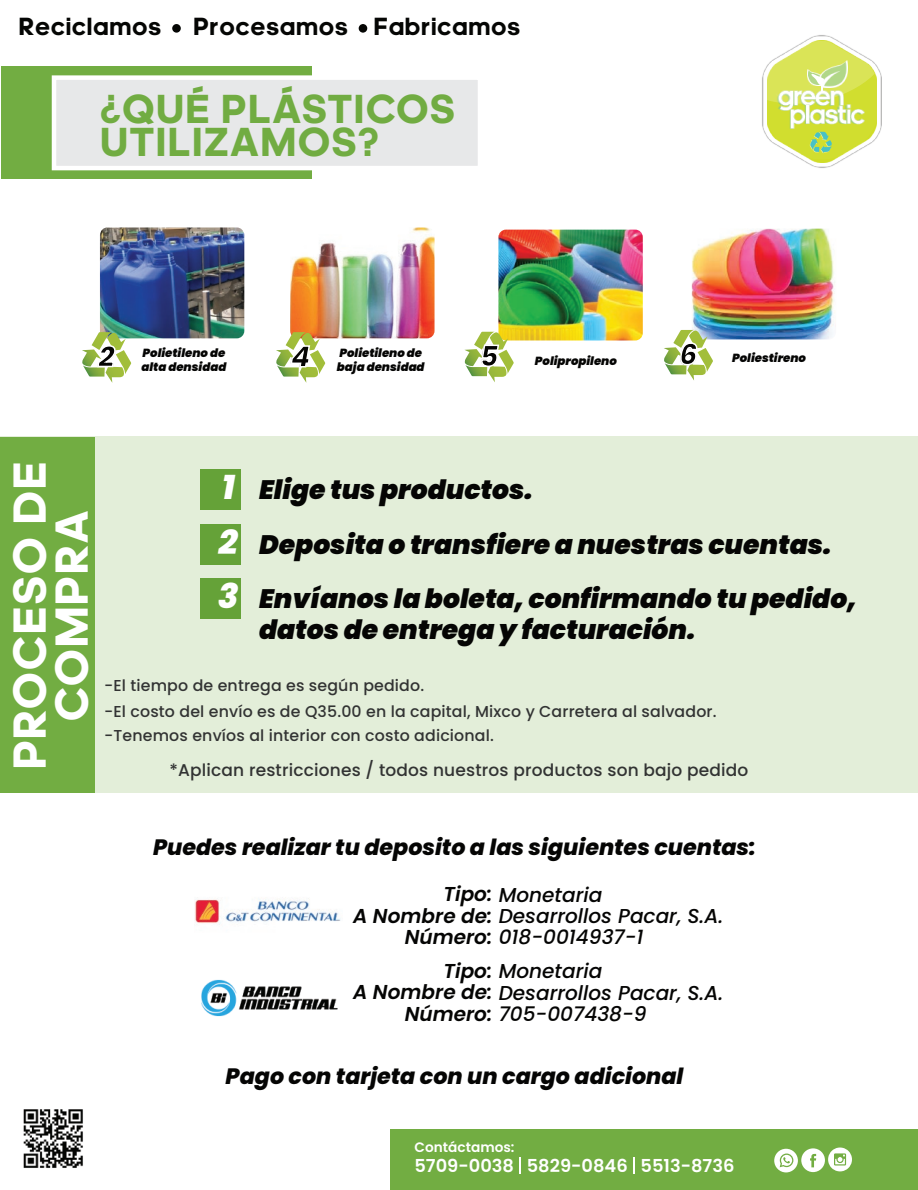
<style>
.page{position:relative;width:918px;height:1190px;background:#fff}
.page>*{position:absolute;margin:0;border:0;box-sizing:border-box;transform-origin:0 0}
.t1{font:700 46.95px/42px "adineue PRO";letter-spacing:.05em;color:#fff;text-align:center}
.t2{font:700 41.1px/32.8px "adineue PRO";letter-spacing:.05em;color:#71ac42}
.t3{font:italic 800 34.2px/54.3px "Poppins";color:#fff;text-align:justify}
.t4{font:italic 800 28.8px "Poppins";color:#050504}
.t5{font:700 27px "adi Neue";letter-spacing:-.025em;color:#9bcd66}
.t6{font:italic 900 26.7px/54.3px "Poppins";color:#050504}
.t7{font:700 25.2px "adineue PRO";letter-spacing:.05em;color:#050604}
.t8{font:italic 800 22.2px "Poppins";color:#050504}
.t9{font:italic 500 20.1px "Poppins";color:#050504}
.t10{font:600 17.85px "Poppins";color:#fff}
.t11{font:500 16.95px "Poppins";letter-spacing:.01em;color:#323333}
.t12{font:500 15.75px "Poppins";letter-spacing:.01em;color:#323333}
.t13{font:600 13.65px "Poppins";color:#fff}
.t14{font:italic 900 11.7px/13.8px "Poppins";color:#050504}
.s1{font-weight:600}
</style>
<div class="page">
<div style="left:0;top:436px;width:918px;height:356px;background:#e3eed9"></div>
<div style="left:172px;top:24px;width:9px;height:9px;background:#050604;border-radius:50%"></div>
<div style="left:359px;top:24px;width:8px;height:9px;background:#050604;border-radius:50%"></div>
<img style="left:805px;top:35px;width:77px;height:133px">
<img style="left:800px;top:159px;width:76px;height:3px">
<svg style="left:762px;top:41px;width:119px;height:118px"></svg>
<div style="left:200px;top:469px;width:40px;height:41px;background:#65a238"></div>
<div style="left:200px;top:524px;width:40px;height:40px;background:#65a238"></div>
<div style="left:200px;top:578px;width:40px;height:40px;background:#65a238"></div>
<div style="left:390px;top:1130px;width:528px;height:60px;background:#72ad42"></div>
<svg style="left:519px;top:1157px;width:2px;height:16px"></svg>
<svg style="left:633px;top:1157px;width:1px;height:16px"></svg>
<img style="left:23px;top:1109px;width:60px;height:59px">
<svg style="left:774px;top:1147px;width:78px;height:25px"></svg>
<div style="left:286px;top:223px;width:153px;height:120px;border:9px solid #fff;border-radius:8px"></div>
<img style="left:290px;top:227px;width:145px;height:111px">
<div style="left:95px;top:223px;width:154px;height:120px;border:9px solid #fff;border-radius:8px"></div>
<img style="left:100px;top:227px;width:144px;height:111px">
<div style="left:494px;top:225px;width:153px;height:120px;border:9px solid #fff;border-radius:8px"></div>
<img style="left:498px;top:230px;width:145px;height:110px">
<div style="left:687px;top:224px;width:154px;height:120px;border:9px solid #fff;border-radius:8px"></div>
<img style="left:692px;top:229px;width:144px;height:110px">
<svg style="left:82px;top:332px;width:49px;height:51px"></svg>
<svg style="left:276px;top:332px;width:49px;height:51px"></svg>
<svg style="left:664px;top:330px;width:49px;height:50px"></svg>
<svg style="left:464px;top:332px;width:50px;height:50px"></svg>
<div style="left:2px;top:67px;width:310px;height:112px;background:#72ad42"></div>
<div style="left:54px;top:78px;width:426px;height:90px;background:#e7e8e9"></div>
<div style="left:52px;top:75px;width:430px;height:95px;border:4px solid #fff"></div>
<div style="left:0;top:436px;width:94px;height:356px;background:#72ad42"></div>
<img style="left:195px;top:898px;width:146px;height:27px">
<img style="left:201px;top:979px;width:137px;height:38px">
<h3 class="t7" style="left:19px;top:12px;width:144px">Reciclamos</h3>
<h3 class="t7" style="left:193px;top:12px;width:328px">Procesamos Fabricamos</h3>
<h2 class="t2" style="left:100px;top:92px;width:356px">¿QUÉ PLÁSTICOS<br>UTILIZAMOS?</h2>
<h3 class="t5" style="left:777px;top:87px;width:68px">GREEN</h3>
<h3 class="t5" style="left:789px;top:105px;width:75px">PLASTIC</h3>
<h3 class="t4" style="left:480px;top:339px;width:20px">5</h3>
<h3 class="t4" style="left:679px;top:338px;width:20px">6</h3>
<h3 class="t4" style="left:98px;top:340px;width:18px">2</h3>
<h3 class="t4" style="left:291px;top:340px;width:21px">4</h3>
<p class="t14" style="left:142px;top:346px;width:86px">Polietileno de alta densidad</p>
<p class="t14" style="left:535px;top:354px;width:84px">Polipropileno</p>
<p class="t14" style="left:339px;top:346px;width:84px">Polietileno de</p>
<p class="t14" style="left:337px;top:360px;width:89px">baja densidad</p>
<p class="t14" style="left:732px;top:350px;width:75px">Poliestireno</p>
<h1 class="t1" style="left:8px;top:769px;width:309px;rotate:-90deg">PROCESO DE<br>COMPRA</h1>
<h3 class="t3" style="left:218px;top:460px;width:22px">1<br>2<br>3</h3>
<h3 class="t6" style="left:259px;top:463px;width:600px">Elige tus productos.<br>Deposita o transfiere a nuestras cuentas.<br>Envíanos la boleta, confirmando tu pedido,</h3>
<h3 class="t6" style="left:259px;top:603px;width:438px">datos de entrega y facturación.</h3>
<p class="t12" style="left:104px;top:676px;width:322px">-El tiempo de entrega es según pedido.</p>
<p class="t12" style="left:104px;top:726px;width:391px">-Tenemos envíos al interior con costo adicional.</p>
<p class="t12" style="left:104px;top:702px;width:614px">-El costo del envío es de Q35.00 en la capital, Mixco y Carretera al salvador.</p>
<p class="t11" style="left:169px;top:760px;width:581px">*Aplican restricciones / todos nuestros productos son bajo pedido</p>
<h3 class="t8" style="left:153px;top:834px;width:605px">Puedes realizar tu deposito a las siguientes cuentas:</h3>
<p class="t9" style="left:444px;top:882px;width:160px"><span class="s1">Tipo:</span> Monetaria</p>
<p class="t9" style="left:353px;top:904px;width:372px"><span class="s1">A Nombre de:</span> Desarrollos Pacar, S.A.</p>
<p class="t9" style="left:405px;top:925px;width:240px"><span class="s1">Número:</span> 018-0014937-1</p>
<p class="t9" style="left:444px;top:959px;width:160px"><span class="s1">Tipo:</span> Monetaria</p>
<p class="t9" style="left:353px;top:981px;width:372px"><span class="s1">A Nombre de:</span> Desarrollos Pacar, S.A.</p>
<p class="t9" style="left:405px;top:1002px;width:243px"><span class="s1">Número:</span> 705-007438-9</p>
<h3 class="t8" style="left:226px;top:1063px;width:459px">Pago con tarjeta con un cargo adicional</h3>
<p class="t13" style="left:415px;top:1139px;width:101px">Contáctamos:</p>
<p class="t10" style="left:414px;top:1155px;width:322px">5709-0038 5829-0846 5513-8736</p>
</div>
